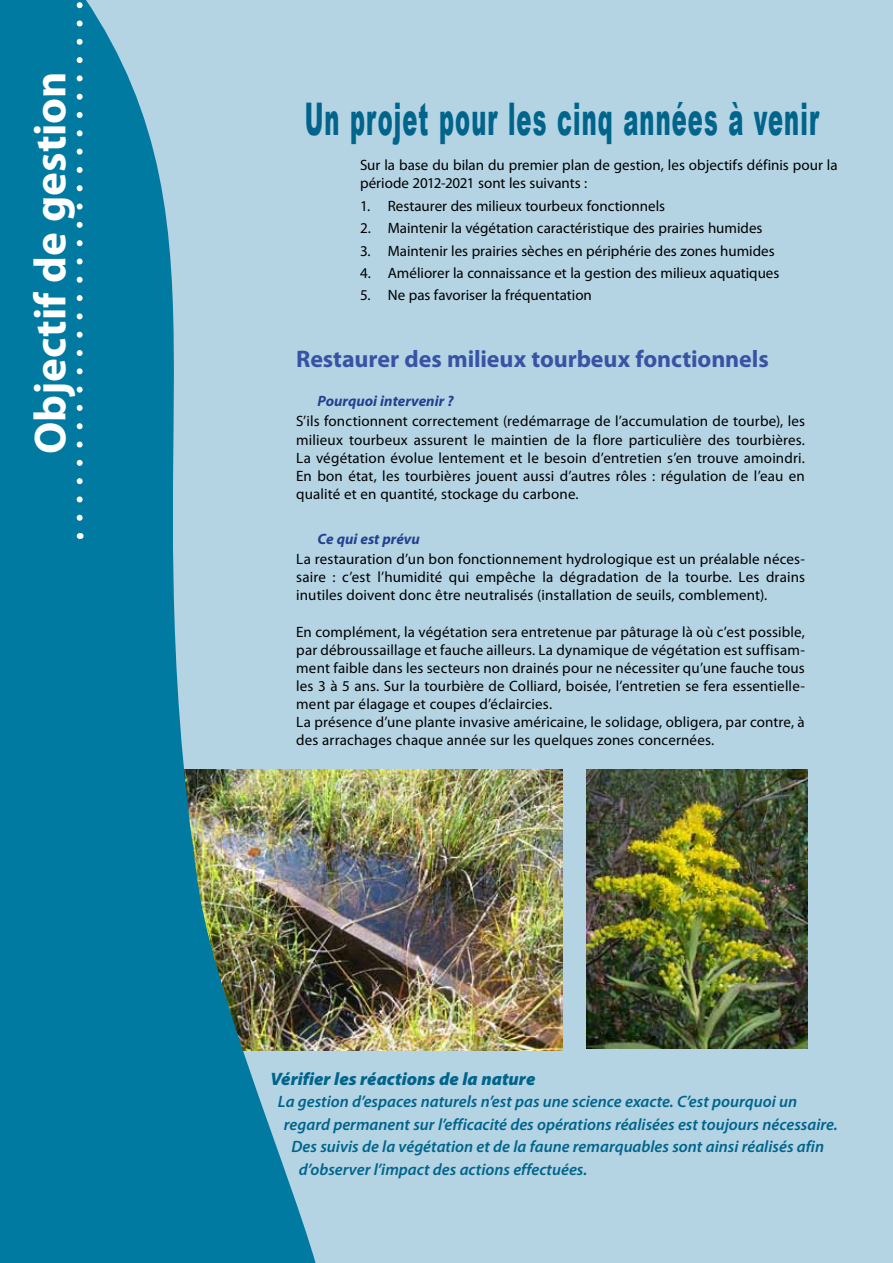
<style>
.page{position:relative;width:893px;height:1263px;background:#b4d4e4}
.page>*{position:absolute;margin:0;border:0;box-sizing:border-box;transform-origin:0 0}
.t1{font:900 45px "Arial";letter-spacing:.05em;color:#00648b;scale:.5 1}
.t2{font:700 45px "Myriad Pro";color:#fff}
.t3{font:700 24px "Myriad Pro";letter-spacing:-.005em;color:#3953a4}
.t4{font:italic 900 18px "Myriad Pro";color:#00648b}
.t5{font:italic 600 16.5px "Myriad Pro";color:#00648b}
.t6{font:15px/18.1px "Myriad Pro";letter-spacing:.005em;color:#000}
.t7{font:italic 700 15px "Myriad Pro";color:#25408f}
</style>
<div class="page">
<img style="left:328px;top:770px;width:234px;height:280px">
<img style="left:587px;top:770px;width:221px;height:279px">
<svg style="left:0;top:0;width:328px;height:1263px;fill:#007aa0"></svg>
<svg style="left:77px;top:0;width:6px;height:518px;background:#3f9bb7"></svg>
<h1 class="t2" style="left:21px;top:454px;width:384px;rotate:-90deg">Objectif de gestion</h1>
<h1 class="t1" style="left:305px;top:86px;width:1030px">Un projet pour les cinq années à venir</h1>
<p class="t6" style="left:360px;top:156px;width:479px">Sur la base du bilan du premier plan de gestion, les objectifs définis pour la période 2012-2021 sont les suivants :</p>
<p class="t6" style="left:360px;top:196px;width:306px">1. Restaurer des milieux tourbeux fonctionnels</p>
<p class="t6" style="left:360px;top:219px;width:404px">2. Maintenir la végétation caractéristique des prairies humides</p>
<p class="t6" style="left:360px;top:241px;width:416px">3. Maintenir les prairies sèches en périphérie des zones humides</p>
<p class="t6" style="left:360px;top:264px;width:421px">4. Améliorer la connaissance et la gestion des milieux aquatiques</p>
<p class="t6" style="left:360px;top:286px;width:233px">5. Ne pas favoriser la fréquentation</p>
<h2 class="t3" style="left:296px;top:343px;width:474px">Restaurer des milieux tourbeux fonctionnels</h2>
<p class="t7" style="left:317px;top:391px;width:138px">Pourquoi intervenir ?</p>
<p class="t6" style="left:296px;top:412px;width:510px;text-align:justify">S’ils fonctionnent correctement (redémarrage de l’accumulation de tourbe), les milieux tourbeux assurent le maintien de la flore particulière des tourbières.<br>La végétation évolue lentement et le besoin d’entretien s’en trouve amoindri.<br>En bon état, les tourbières jouent aussi d’autres rôles : régulation de l’eau en qualité et en quantité, stockage du carbone.</p>
<p class="t7" style="left:317px;top:529px;width:104px">Ce qui est prévu</p>
<p class="t6" style="left:296px;top:550px;width:510px;text-align:justify">La restauration d’un bon fonctionnement hydrologique est un préalable néces&shy;saire : c’est l’humidité qui empêche la dégradation de la tourbe. Les drains inutiles doivent donc être neutralisés (installation de seuils, comblement).</p>
<p class="t6" style="left:296px;top:622px;width:510px">En complément, la végétation sera entretenue par pâturage là où c’est possible, par débroussaillage et fauche ailleurs. La dynamique de végétation est suffisam&shy;ment faible dans les secteurs non drainés pour ne nécessiter qu’une fauche tous les 3 à 5 ans. Sur la tourbière de Colliard, boisée, l’entretien se fera essentielle&shy;ment par élagage et coupes d’éclaircies.<br>La présence d’une plante invasive américaine, le solidage, obligera, par contre, à des arrachages chaque année sur les quelques zones concernées.</p>
<p class="t4" style="left:270px;top:1068px;width:266px">Vérifier les réactions de la nature</p>
<p class="t5" style="left:278px;top:1091px;width:521px">La gestion d’espaces naturels n’est pas une science exacte. C’est pourquoi un</p>
<p class="t5" style="left:284px;top:1114px;width:555px">regard permanent sur l’efficacité des opérations réalisées est toujours nécessaire.</p>
<p class="t5" style="left:291px;top:1136px;width:534px">Des suivis de la végétation et de la faune remarquables sont ainsi réalisés afin</p>
<p class="t5" style="left:299px;top:1159px;width:290px">d’observer l’impact des actions effectuées.</p>
</div>
